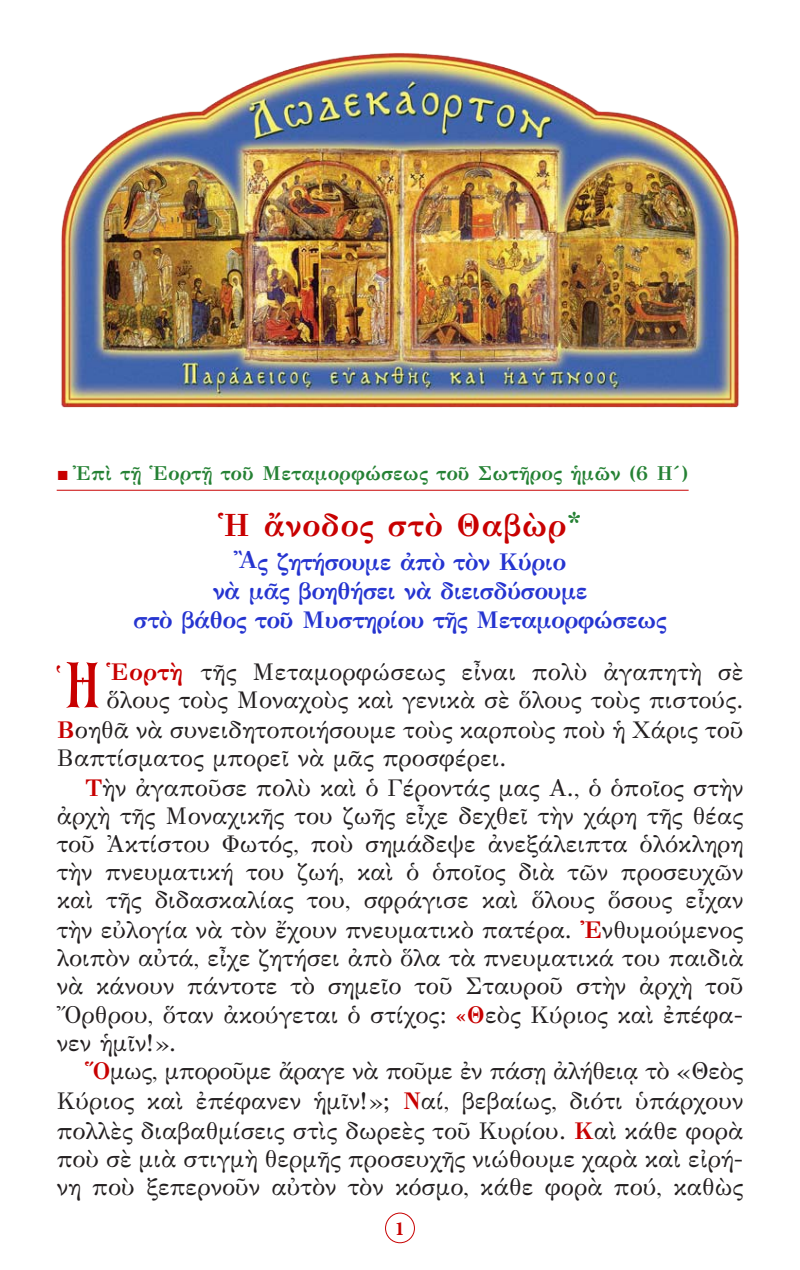
<style>
.page{position:relative;width:800px;height:1270px;background:#fff}
.page>*{position:absolute;margin:0;border:0;box-sizing:border-box;transform-origin:0 0}
.t1{font:37.2px "BYZIMAK";color:#c80000}
.t2{font:700 32px "GFS Didot";letter-spacing:.02em;color:#c80000}
.t3{font:24px/28.4px "GFS Didot";letter-spacing:.01em;color:#231f20;text-align:justify}
.t4{font:700 24px "GFS Didot";letter-spacing:-.02em;color:#2534d0}
.t5{font:700 20px "GFS Didot";letter-spacing:.01em;color:#258134}
.t6{font:700 20px "Minion Pro";color:#c80000}
.s1{font-family:"Times New Roman";font-weight:400;color:#c80000}
.s2{font-family:"CTOS New Times Bold Test 1";font-weight:400;font-size:30px;color:#258134}
.s3{font-size:63.8px}
.s4{font-weight:700;color:#c80000}
</style>
<div class="page">
<div style="left:385px;top:1213px;width:30px;height:30px;border:1px solid #c80000;border-radius:50%"></div>
<hr style="left:57px;top:490px;width:632px;height:1px;background:#c80000">
<img style="left:61px;top:53px;width:678px;height:355px">
<p class="t5" style="left:57px;top:457px;width:633px"><span class="s1">■</span> Ἐπὶ τῇ Ἑορτῇ τοῦ Μεταμορφώσεως τοῦ Σωτῆρος ἡμῶν (6 Η´)</p>
<p class="t2" style="left:218px;top:499px;width:365px">Ἡ ἄνοδος στὸ Θαβὼρ<span class="s2">*</span></p>
<p class="t4" style="left:234px;top:542px;width:334px">Ἂς ζητήσουμε ἀπὸ τὸν Κύριο</p>
<p class="t4" style="left:213px;top:571px;width:376px">νὰ μᾶς βοηθήσει νὰ διεισδύσουμε</p>
<p class="t4" style="left:133px;top:600px;width:535px">στὸ βάθος τοῦ Mυστηρίου τῆς Μεταμορφώσεως</p>
<p class="t1" style="left:53px;top:657px;width:49px">῾<span class="s3">Η</span></p>
<p class="t3" style="left:107px;top:656px;width:638px"><span class="s4">Ἑορτὴ</span> τῆς Μεταμορφώσεως εἶναι πολὺ ἀγαπητὴ σὲ</p>
<p class="t3" style="left:107px;top:684px;width:638px">ὅλους τοὺς Μοναχοὺς καὶ γενικὰ σὲ ὅλους τοὺς πιστούς.</p>
<p class="t3" style="left:57px;top:714px;width:688px"><span class="s4">Β</span>οηθᾶ νὰ συνειδητοποιήσουμε τοὺς καρποὺς ποὺ ἡ Χάρις τοῦ</p>
<p class="t3" style="left:57px;top:742px;width:451px">Βαπτίσματος μπορεῖ νὰ μᾶς προσφέρει.</p>
<p class="t3" style="left:57px;top:772px;width:688px;text-indent:28px"><span class="s4">Τ</span>ὴν ἀγαποῦσε πολὺ καὶ ὁ Γέροντάς μας Α., ὁ ὁποῖος στὴν ἀρχὴ τῆς Μοναχικῆς του ζωῆς εἶχε δεχθεῖ τὴν χάρη τῆς θέας τοῦ Ἀκτίστου Φωτός, ποὺ σημάδεψε ἀνεξάλειπτα ὁλόκληρη τὴν πνευματική του ζωή, καὶ ὁ ὁποῖος διὰ τῶν προσευχῶν καὶ τῆς διδασκαλίας του, σφράγισε καὶ ὅλους ὅσους εἶχαν τὴν εὐλογία νὰ τὸν ἔχουν πνευματικὸ πατέρα. <span class="s4">Ἐ</span>νθυμούμενος λοιπὸν αὐτά, εἶχε ζητήσει ἀπὸ ὅλα τὰ πνευματικά του παιδιὰ νὰ κάνουν πάντοτε τὸ σημεῖο τοῦ Σταυροῦ στὴν ἀρχὴ τοῦ Ὄρθρου, ὅταν ἀκούγεται ὁ στίχος: <span class="s4">«Θ</span>εὸς Κύριος καὶ ἐπέφα&shy;νεν ἡμῖν!».</p>
<p class="t3" style="left:57px;top:1054px;width:688px;line-height:29px;text-indent:28px"><span class="s4">Ὅ</span>μως, μποροῦμε ἄραγε νὰ ποῦμε ἐν πάσῃ ἀλήθειᾳ τὸ «Θεὸς Κύριος καὶ ἐπέφανεν ἡμῖν!»; <span class="s4">Ν</span>αί, βεβαίως, διότι ὑπάρχουν πολλὲς διαβαθμίσεις στὶς δωρεὲς τοῦ Κυρίου. <span class="s4">Κ</span>αὶ κάθε φορὰ ποὺ σὲ μιὰ στιγμὴ θερμῆς προσευχῆς νιώθουμε χαρὰ καὶ εἰρή&shy;νη ποὺ ξεπερνοῦν αὐτὸν τὸν κόσμο, κάθε φορὰ πού, καθὼς</p>
<p class="t6" style="left:395px;top:1214px;width:11px">1</p>
</div>
